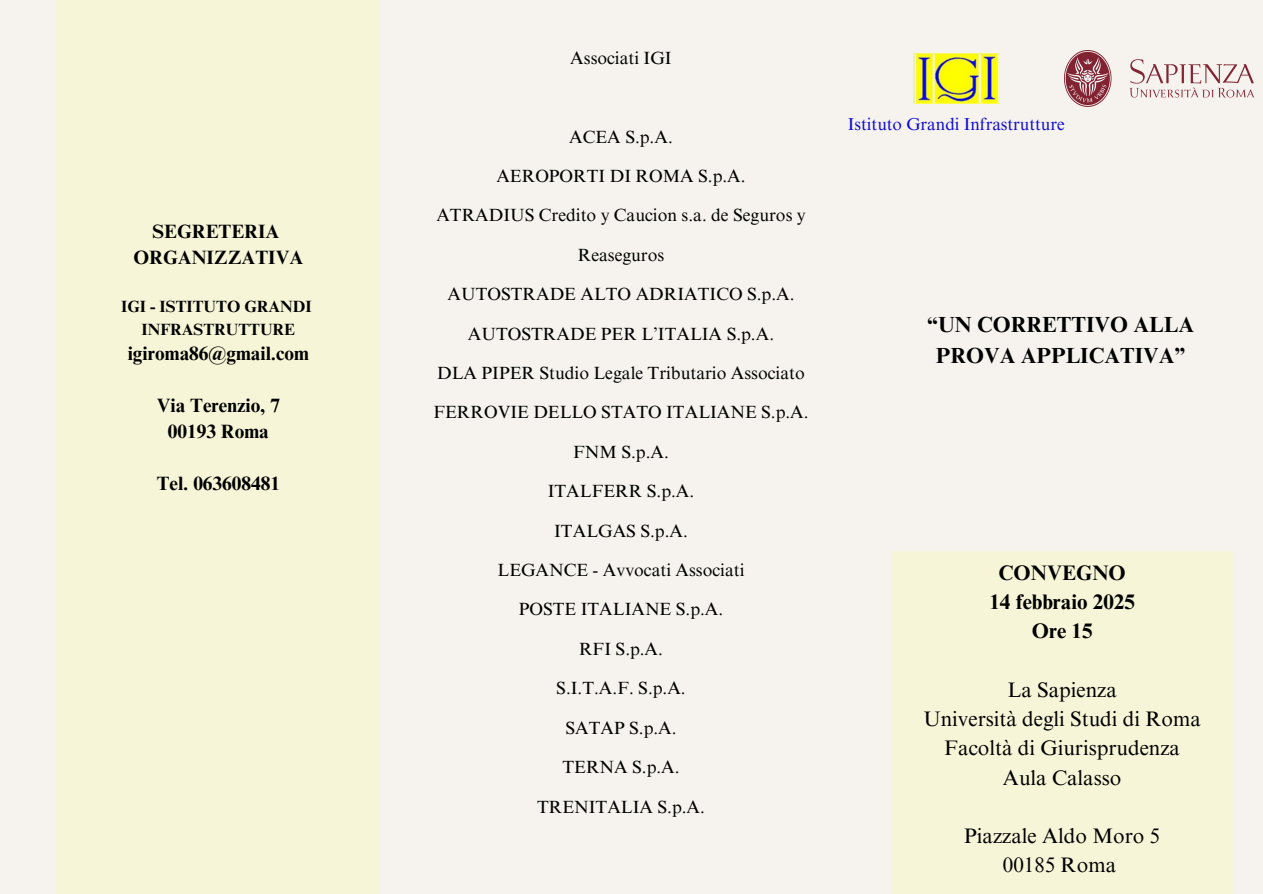
<style>
.page{position:relative;width:1263px;height:894px;background:#fff}
.page>*{position:absolute;margin:0;border:0;box-sizing:border-box;transform-origin:0 0}
.t1{font:700 21.9px/30.3px "Times NRMT Pro";color:#000;text-align:center}
.t2{font:21px/29.2px "Times NRMT Pro";color:#000;text-align:center}
.t3{font:700 21px/29.2px "Times NRMT Pro";color:#000;text-align:center}
.t4{font:700 19.2px/25.8px "Times NRMT Pro";color:#000;text-align:center}
.t5{font:17.7px "Times NRMT Pro";color:#000}
.t6{font:17.25px "Times NRMT Pro";color:#100ccf}
.t7{font:700 16.2px/22.5px "Times NRMT Pro";color:#000;text-align:center}
</style>
<div class="page">
<div style="left:0;top:0;width:1263px;height:893px;background:#f6f3ee"></div>
<img style="left:913px;top:53px;width:86px;height:51px">
<div style="left:57px;top:0;width:323px;height:893px;background:#f6f5d7"></div>
<div style="left:891px;top:551px;width:342px;height:342px;background:#f6f5d7"></div>
<img style="left:1065px;top:50px;width:189px;height:57px">
<h5 class="t4" style="left:133px;top:220px;width:172px">SEGRETERIA<br>ORGANIZZATIVA</h5>
<h5 class="t7" style="left:121px;top:297px;width:192px">IGI - ISTITUTO GRANDI<br>INFRASTRUTTURE</h5>
<h5 class="t4" style="left:128px;top:343px;width:183px">igiroma86@gmail.com</h5>
<h6 class="t4" style="left:157px;top:395px;width:125px">Via Terenzio, 7<br>00193 Roma</h6>
<h6 class="t4" style="left:157px;top:472px;width:125px">Tel. 063608481</h6>
<h4 class="t5" style="left:570px;top:51px;width:103px">Associati IGI</h4>
<h5 class="t5" style="left:569px;top:130px;width:105px">ACEA S.p.A.</h5>
<h5 class="t5" style="left:496px;top:169px;width:251px">AEROPORTI DI ROMA S.p.A.</h5>
<h5 class="t5" style="left:436px;top:209px;width:371px">ATRADIUS Credito y Caucion s.a. de Seguros y</h5>
<h5 class="t5" style="left:578px;top:248px;width:88px">Reaseguros</h5>
<h5 class="t5" style="left:447px;top:287px;width:348px">AUTOSTRADE ALTO ADRIATICO S.p.A.</h5>
<h5 class="t5" style="left:468px;top:327px;width:308px">AUTOSTRADE PER L’ITALIA S.p.A.</h5>
<h5 class="t5" style="left:437px;top:366px;width:369px">DLA PIPER Studio Legale Tributario Associato</h5>
<h5 class="t5" style="left:433px;top:405px;width:377px">FERROVIE DELLO STATO ITALIANE S.p.A.</h5>
<h5 class="t5" style="left:573px;top:445px;width:97px">FNM S.p.A.</h5>
<h5 class="t5" style="left:548px;top:484px;width:148px">ITALFERR S.p.A.</h5>
<h5 class="t5" style="left:554px;top:524px;width:135px">ITALGAS S.p.A.</h5>
<h5 class="t5" style="left:498px;top:563px;width:248px">LEGANCE - Avvocati Associati</h5>
<h5 class="t5" style="left:519px;top:602px;width:206px">POSTE ITALIANE S.p.A.</h5>
<h5 class="t5" style="left:579px;top:642px;width:86px">RFI S.p.A.</h5>
<h5 class="t5" style="left:556px;top:681px;width:131px">S.I.T.A.F. S.p.A.</h5>
<h5 class="t5" style="left:565px;top:720px;width:113px">SATAP S.p.A.</h5>
<h5 class="t5" style="left:562px;top:760px;width:119px">TERNA S.p.A.</h5>
<h5 class="t5" style="left:537px;top:799px;width:169px">TRENITALIA S.p.A.</h5>
<h2 class="t6" style="left:848px;top:118px;width:218px">Istituto Grandi Infrastrutture</h2>
<h1 class="t1" style="left:927px;top:312px;width:268px">“UN CORRETTIVO ALLA<br>PROVA APPLICATIVA”</h1>
<p class="t3" style="left:989px;top:560px;width:147px">CONVEGNO<br>14 febbraio 2025<br>Ore 15</p>
<p class="t2" style="left:923px;top:677px;width:279px">La Sapienza<br>Università degli Studi di Roma<br>Facoltà di Giurisprudenza<br>Aula Calasso</p>
<p class="t2" style="left:964px;top:823px;width:197px">Piazzale Aldo Moro 5<br>00185 Roma</p>
</div>
